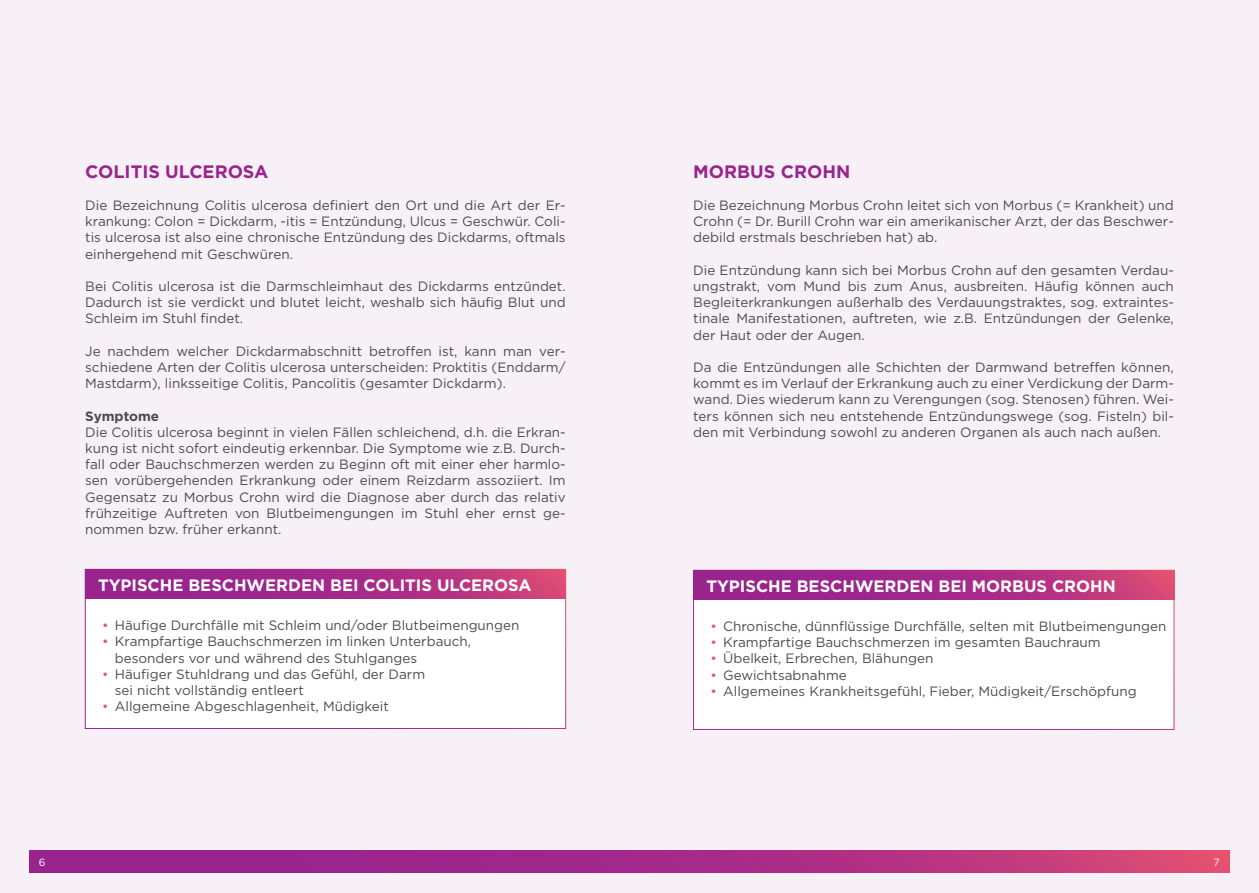
<style>
.page{position:relative;width:1259px;height:893px;background:#f7f1f7}
.page>*{position:absolute;margin:0;border:0;box-sizing:border-box;transform-origin:0 0}
.t1{font:700 18px "Gotham";color:#99248e}
.t2{font:700 16.5px "Gotham";color:#fff}
.t3{font:13.5px/16.2px "Gotham";color:#4b4c4d;text-align:justify}
.t4{font:700 13.5px "Gotham";color:#4b4c4d}
.t5{font:10.5px "Gotham";color:#fff}
.s1{color:#ec546d}
</style>
<div class="page">
<svg style="left:30px;top:851px;width:1199px;height:22px;background:#ac2e86"></svg>
<div style="left:85px;top:569px;width:481px;height:159px;background:#fff"></div>
<svg style="left:87px;top:571px;width:477px;height:28px;background:#aa2d87"></svg>
<div style="left:85px;top:569px;width:481px;height:160px;border:1px solid #fff"></div>
<div style="left:693px;top:570px;width:481px;height:159px;background:#fff"></div>
<svg style="left:695px;top:572px;width:477px;height:28px;background:#aa2d87"></svg>
<div style="left:693px;top:570px;width:481px;height:160px;border:1px solid #fff"></div>
<h1 class="t1" style="left:85px;top:161px;width:185px">COLITIS ULCEROSA</h1>
<p class="t3" style="left:85px;top:197px;width:482px">Die Bezeichnung Colitis ulcerosa definiert den Ort und die Art der Er&shy;krankung: Colon = Dickdarm, -itis = Entzündung, Ulcus = Geschwür. Coli&shy;tis ulcerosa ist also eine chronische Entzündung des Dickdarms, oftmals einhergehend mit Geschwüren.</p>
<p class="t3" style="left:85px;top:278px;width:482px">Bei Colitis ulcerosa ist die Darmschleimhaut des Dickdarms entzündet.<br>Dadurch ist sie verdickt und blutet leicht, weshalb sich häufig Blut und Schleim im Stuhl findet.</p>
<p class="t3" style="left:85px;top:343px;width:482px">Je nachdem welcher Dickdarmabschnitt betroffen ist, kann man ver&shy;schiedene Arten der Colitis ulcerosa unterscheiden: Proktitis (Enddarm/ Mastdarm), linksseitige Colitis, Pancolitis (gesamter Dickdarm).</p>
<p class="t4" style="left:85px;top:408px;width:75px">Symptome</p>
<p class="t3" style="left:85px;top:424px;width:482px">Die Colitis ulcerosa beginnt in vielen Fällen schleichend, d.h. die Erkran&shy;kung ist nicht sofort eindeutig erkennbar. Die Symptome wie z.B. Durch&shy;fall oder Bauchschmerzen werden zu Beginn oft mit einer eher harmlo&shy;sen vorübergehenden Erkrankung oder einem Reizdarm assoziiert. Im Gegensatz zu Morbus Crohn wird die Diagnose aber durch das relativ frühzeitige Auftreten von Blutbeimengungen im Stuhl eher ernst ge&shy;nommen bzw. früher erkannt.</p>
<h1 class="t1" style="left:693px;top:161px;width:158px">MORBUS CROHN</h1>
<p class="t3" style="left:693px;top:197px;width:482px">Die Bezeichnung Morbus Crohn leitet sich von Morbus (= Krankheit) und Crohn (= Dr. Burill Crohn war ein amerikanischer Arzt, der das Beschwer&shy;debild erstmals beschrieben hat) ab.</p>
<p class="t3" style="left:693px;top:262px;width:482px;text-align:left">Die Entzündung kann sich bei Morbus Crohn auf den gesamten Verdau&shy;ungstrakt, vom Mund bis zum Anus, ausbreiten. Häufig können auch Begleiterkrankungen außerhalb des Verdauungstraktes, sog. extraintes&shy;tinale Manifestationen, auftreten, wie z.B. Entzündungen der Gelenke, der Haut oder der Augen.</p>
<p class="t3" style="left:693px;top:359px;width:482px">Da die Entzündungen alle Schichten der Darmwand betreffen können, kommt es im Verlauf der Erkrankung auch zu einer Verdickung der Darm&shy;wand. Dies wiederum kann zu Verengungen (sog. Stenosen) führen. Wei&shy;ters können sich neu entstehende Entzündungswege (sog. Fisteln) bil&shy;den mit Verbindung sowohl zu anderen Organen als auch nach außen.</p>
<p class="t2" style="left:98px;top:575px;width:435px">TYPISCHE BESCHWERDEN BEI COLITIS ULCEROSA</p>
<p class="t2" style="left:706px;top:576px;width:411px">TYPISCHE BESCHWERDEN BEI MORBUS CROHN</p>
<p class="t3" style="left:102px;top:617px;width:419px"><span class="s1">•</span> Häufige Durchfälle mit Schleim und/oder Blutbeimengungen</p>
<p class="t3" style="left:115px;top:633px;width:358px;text-indent:-13px"><span class="s1">•</span> Krampfartige Bauchschmerzen im linken Unterbauch, besonders vor und während des Stuhlganges</p>
<p class="t3" style="left:115px;top:666px;width:312px;text-indent:-13px"><span class="s1">•</span> Häufiger Stuhldrang und das Gefühl, der Darm sei nicht vollständig entleert</p>
<p class="t3" style="left:102px;top:698px;width:288px"><span class="s1">•</span> Allgemeine Abgeschlagenheit, Müdigkeit</p>
<p class="t3" style="left:710px;top:618px;width:457px"><span class="s1">•</span> Chronische, dünnflüssige Durchfälle, selten mit Blutbeimengungen</p>
<p class="t3" style="left:710px;top:634px;width:392px"><span class="s1">•</span> Krampfartige Bauchschmerzen im gesamten Bauchraum</p>
<p class="t3" style="left:710px;top:650px;width:224px"><span class="s1">•</span> Übelkeit, Erbrechen, Blähungen</p>
<p class="t3" style="left:710px;top:667px;width:138px"><span class="s1">•</span> Gewichtsabnahme</p>
<p class="t3" style="left:710px;top:683px;width:428px"><span class="s1">•</span> Allgemeines Krankheitsgefühl, Fieber, Müdigkeit/Erschöpfung</p>
<p class="t5" style="left:39px;top:856px;width:8px">6</p>
<p class="t5" style="left:1213px;top:856px;width:8px">7</p>
</div>
